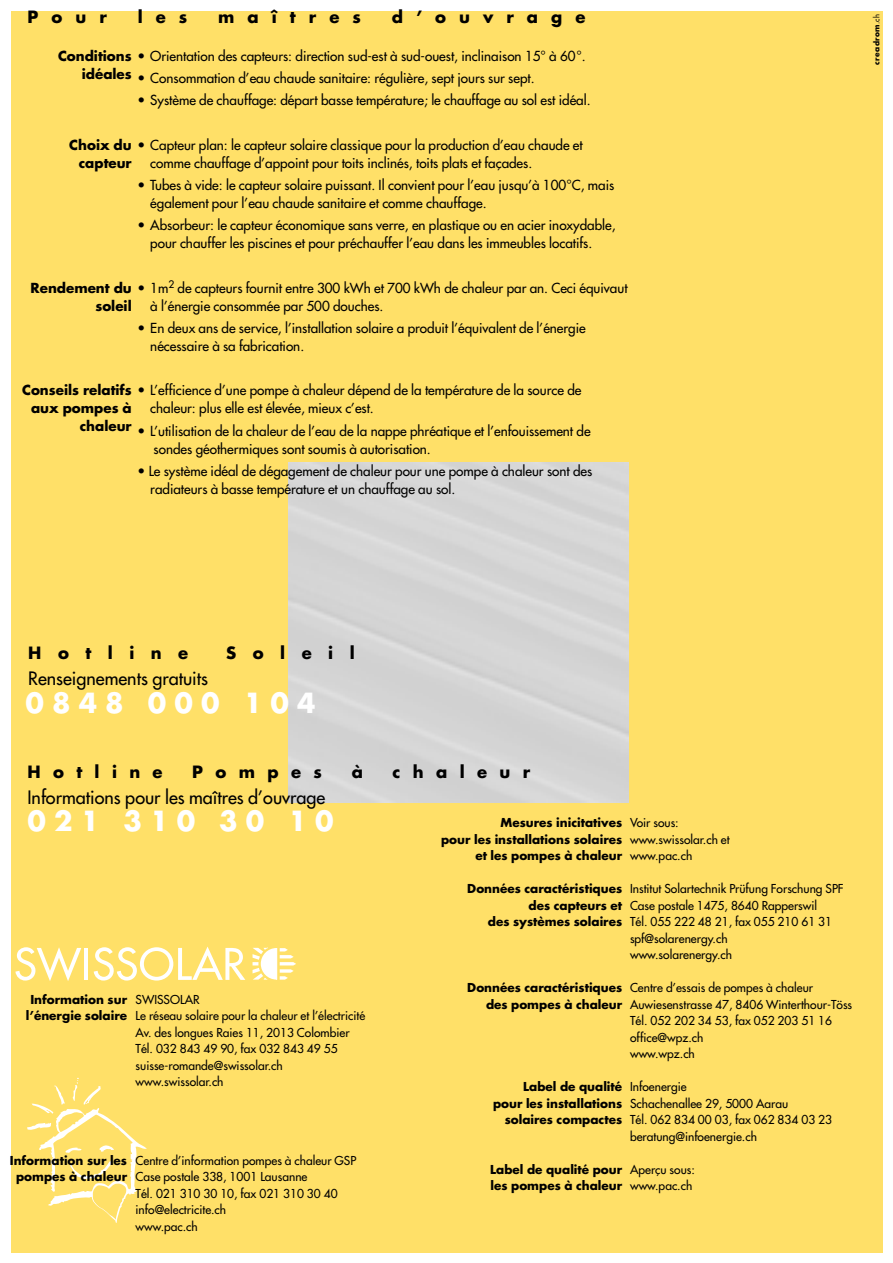
<style>
.page{position:relative;width:893px;height:1263px;background:#fff}
.page>*{position:absolute;margin:0;border:0;box-sizing:border-box;transform-origin:0 0}
.t1{font:700 27px "Futura";letter-spacing:.3em;color:#fff}
.t2{font:18px "Futura";color:#000}
.t3{font:700 16.5px "Futura";letter-spacing:.79em;color:#000}
.t4{font:700 16.5px "Futura";letter-spacing:.75em;color:#000}
.t5{font:700 16.5px "Futura";letter-spacing:1em;color:#000}
.t6{font:13.5px/18px "Futura";color:#000}
.t7{font:700 13.5px/18px "Futura";color:#000;text-align:right}
.t8{font:12px "Futura";color:#000}
.t9{font:700 12px/16.5px "Futura";color:#000}
.t10{font:700 7.5px "Futura";letter-spacing:.05em;color:#000}
.s1{font-weight:700}
.s2{font-weight:400}
</style>
<div class="page">
<div style="left:11px;top:11px;width:871px;height:1241px;background:#ffe068"></div>
<div style="left:288px;top:462px;width:341px;height:340px;background:#d5d5d5"></div>
<svg style="left:253px;top:948px;width:43px;height:32px"></svg>
<svg style="left:15px;top:947px;width:66px;height:34px"></svg>
<hr style="left:84px;top:948px;width:4px;height:32px;background:#fff">
<svg style="left:94px;top:946px;width:151px;height:34px"></svg>
<svg style="left:27px;top:1078px;width:120px;height:145px"></svg>
<p class="t3" style="left:28px;top:9px;width:81px">Pour</p>
<p class="t3" style="left:138px;top:9px;width:51px">les</p>
<p class="t3" style="left:218px;top:9px;width:144px">maîtres</p>
<p class="t3" style="left:392px;top:9px;width:195px">d’ouvrage</p>
<p class="t6" style="left:58px;top:47px;width:529px"><span class="s1">Conditions</span> • Orientation des capteurs: direction sud-est à sud-ouest, inclinaison 15° à 60°.</p>
<p class="t6" style="left:138px;top:70px;width:399px">• Consommation d’eau chaude sanitaire: régulière, sept jours sur sept.</p>
<p class="t6" style="left:138px;top:92px;width:455px">• Système de chauffage: départ basse température; le chauffage au sol est idéal.</p>
<p class="t6" style="left:150px;top:136px;width:434px;text-indent:-81px"><span class="s1">Choix du</span> • Capteur plan: le capteur solaire classique pour la production d’eau chaude et comme chauffage d’appoint pour toits inclinés, toits plats et façades.</p>
<p class="t6" style="left:150px;top:177px;width:465px;text-indent:-13px">• Tubes à vide: le capteur solaire puissant. Il convient pour l’eau jusqu’à 100°C, mais également pour l’eau chaude sanitaire et comme chauffage.</p>
<p class="t6" style="left:150px;top:217px;width:467px;text-indent:-13px">• Absorbeur: le capteur économique sans verre, en plastique ou en acier inoxydable, pour chauffer les piscines et pour préchauffer l’eau dans les immeubles locatifs.</p>
<p class="t6" style="left:150px;top:279px;width:479px;text-indent:-120px"><span class="s1">Rendement du</span> • 1m<sup>2</sup> de capteurs fournit entre 300 kWh et 700 kWh de chaleur par an. Ceci équivaut à l’énergie consommée par 500 douches.</p>
<p class="t6" style="left:150px;top:320px;width:437px;text-indent:-13px">• En deux ans de service, l’installation solaire a produit l’équivalent de l’énergie nécessaire à sa fabrication.</p>
<p class="t6" style="left:150px;top:382px;width:433px;text-indent:-128px"><span class="s1">Conseils relatifs</span> • L’efficience d’une pompe à chaleur dépend de la température de la source de chaleur: plus elle est élevée, mieux c’est.</p>
<p class="t6" style="left:154px;top:422px;width:438px;text-indent:-16px">• L’utilisation de la chaleur de l’eau de la nappe phréatique et l’enfouissement de sondes géothermiques sont soumis à autorisation.</p>
<p class="t6" style="left:150px;top:463px;width:443px;text-indent:-13px">• Le système idéal de dégagement de chaleur pour une pompe à chaleur sont des radiateurs à basse température et un chauffage au sol.</p>
<p class="t7" style="left:82px;top:66px;width:51px">idéales</p>
<p class="t7" style="left:79px;top:155px;width:55px">capteur</p>
<p class="t7" style="left:95px;top:298px;width:38px">soleil</p>
<p class="t7" style="left:31px;top:400px;width:102px">aux pompes à chaleur</p>
<p class="t10" style="left:873px;top:65px;width:52px;rotate:-90deg">creadrom<span class="s2">.ch</span></p>
<p class="t5" style="left:28px;top:645px;width:162px">Hotline</p>
<p class="t3" style="left:226px;top:645px;width:130px">Soleil</p>
<h2 class="t2" style="left:28px;top:669px;width:181px">Renseignements gratuits</h2>
<h1 class="t1" style="left:25px;top:691px;width:292px">0848 000 104</h1>
<p class="t4" style="left:27px;top:764px;width:137px">Hotline</p>
<p class="t3" style="left:192px;top:764px;width:131px">Pompes</p>
<p class="t3" style="left:352px;top:764px;width:13px">à</p>
<p class="t4" style="left:392px;top:764px;width:139px">chaleur</p>
<h2 class="t2" style="left:27px;top:788px;width:299px">Informations pour les maîtres d’ouvrage</h2>
<h1 class="t1" style="left:28px;top:809px;width:308px">021 310 30 10</h1>
<p class="t9" style="left:501px;top:816px;width:180px">Mesures inicitatives <span class="s2">Voir sous:</span></p>
<p class="t9" style="left:441px;top:832px;width:290px">pour les installations solaires <span class="s2">www.swissolar.ch et</span></p>
<p class="t9" style="left:475px;top:849px;width:218px">et les pompes à chaleur <span class="s2">www.pac.ch</span></p>
<p class="t8" style="left:467px;top:883px;width:378px"><span class="s1">Données caractéristiques</span> Institut Solartechnik Prüfung Forschung SPF</p>
<p class="t8" style="left:529px;top:899px;width:290px"><span class="s1">des capteurs et</span> Case postale 1475, 8640 Rapperswil</p>
<p class="t8" style="left:488px;top:916px;width:346px"><span class="s1">des systèmes solaires</span> Tél. 055 222 48 21, fax 055 210 61 31</p>
<p class="t8" style="left:630px;top:932px;width:99px">spf@solarenergy.ch</p>
<p class="t8" style="left:630px;top:949px;width:104px">www.solarenergy.ch</p>
<p class="t8" style="left:467px;top:982px;width:347px"><span class="s1">Données caractéristiques</span> Centre d’essais de pompes à chaleur</p>
<p class="t8" style="left:486px;top:998px;width:368px"><span class="s1">des pompes à chaleur</span> Auwiesenstrasse 47, 8406 Winterthour-Töss</p>
<p class="t8" style="left:630px;top:1015px;width:204px">Tél. 052 202 34 53, fax 052 203 51 16</p>
<p class="t8" style="left:630px;top:1031px;width:75px">office@wpz.ch</p>
<p class="t8" style="left:630px;top:1048px;width:66px">www.wpz.ch</p>
<p class="t9" style="left:523px;top:1080px;width:165px">Label de qualité <span class="s2">Infoenergie</span></p>
<p class="t8" style="left:493px;top:1097px;width:297px"><span class="s1">pour les installations</span> Schachenallee 29, 5000 Aarau</p>
<p class="t8" style="left:505px;top:1114px;width:329px"><span class="s1">solaires compactes</span> Tél. 062 834 00 03, fax 062 834 03 23</p>
<p class="t8" style="left:630px;top:1130px;width:128px">beratung@infoenergie.ch</p>
<p class="t9" style="left:490px;top:1162px;width:206px">Label de qualité pour <span class="s2">Aperçu sous: </span>les pompes à chaleur <span class="s2">www.pac.ch</span></p>
<p class="t9" style="left:30px;top:992px;width:171px">Information sur <span class="s2">SWISSOLAR</span></p>
<p class="t8" style="left:26px;top:1010px;width:341px"><span class="s1">l’énergie solaire</span> Le réseau solaire pour la chaleur et l’électricité</p>
<p class="t8" style="left:136px;top:1026px;width:215px">Av. des longues Raies 11, 2013 Colombier</p>
<p class="t8" style="left:136px;top:1043px;width:204px">Tél. 032 843 49 90, fax 032 843 49 55</p>
<p class="t8" style="left:136px;top:1059px;width:149px">suisse-romande@swissolar.ch</p>
<p class="t8" style="left:136px;top:1076px;width:89px">www.swissolar.ch</p>
<p class="t8" style="left:10px;top:1154px;width:348px"><span class="s1">Information sur les</span> Centre d’information pompes à chaleur GSP</p>
<p class="t8" style="left:16px;top:1171px;width:293px"><span class="s1">pompes à chaleur</span> Case postale 338, 1001 Lausanne</p>
<p class="t8" style="left:136px;top:1187px;width:204px">Tél. 021 310 30 10, fax 021 310 30 40</p>
<p class="t8" style="left:136px;top:1204px;width:92px">info@electricite.ch</p>
<p class="t8" style="left:136px;top:1220px;width:64px">www.pac.ch</p>
</div>
